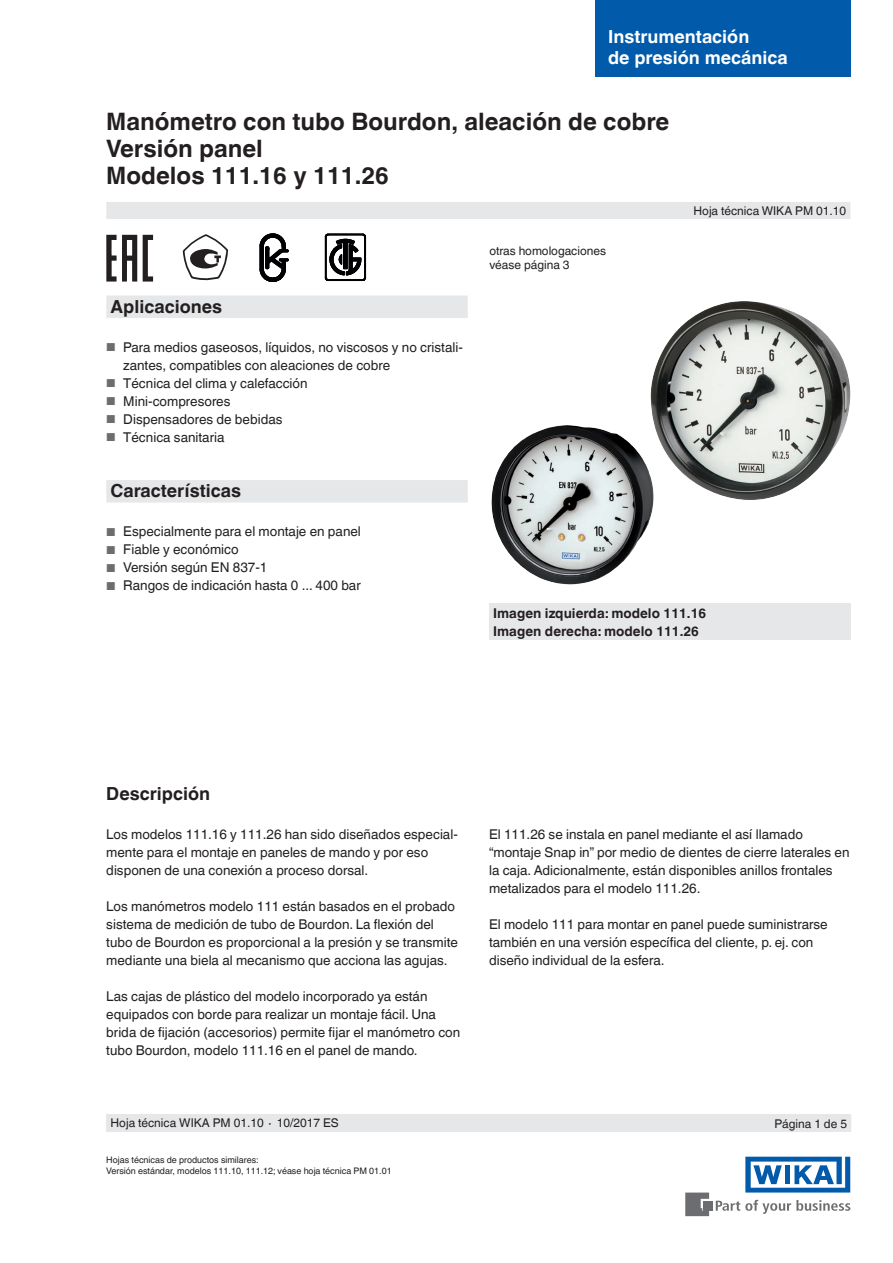
<style>
.page{position:relative;width:893px;height:1263px;background:#fff}
.page>*{position:absolute;margin:0;border:0;box-sizing:border-box;transform-origin:0 0}
.t1{font:700 24px/27px "Helvetica World";color:#231f20}
.t2{font:700 18px "Helvetica World";color:#231f20}
.t3{font:700 18px/21px "Helvetica World";color:#fff}
.t4{font:13.5px/18px "Helvetica World";color:#231f20}
.t5{font:700 13.5px/18px "Helvetica World";color:#231f20}
.t6{font:12px/13.5px "Helvetica World";color:#231f20}
.t7{font:9px/10.5px "Helvetica World";color:#231f20}
.s1{font-size:11.55px;color:#6c6d70}
</style>
<div class="page">
<svg style="left:716px;top:1200px;width:134px;height:14px"></svg>
<div style="left:703px;top:1201px;width:9px;height:9px;background:#6c6d70"></div>
<svg style="left:685px;top:1192px;width:24px;height:24px"></svg>
<svg style="left:745px;top:1157px;width:105px;height:35px"></svg>
<div style="left:595px;top:0;width:255px;height:77px;background:#015aaa"></div>
<div style="left:106px;top:202px;width:744px;height:17px;background:#e6e7e9"></div>
<div style="left:106px;top:1114px;width:744px;height:18px;background:#e6e7e9"></div>
<img style="left:491px;top:425px;width:163px;height:160px">
<div style="left:489px;top:604px;width:361px;height:36px;background:#e6e7e9"></div>
<div style="left:106px;top:295px;width:362px;height:23px;background:#e6e7e9"></div>
<div style="left:106px;top:480px;width:362px;height:22px;background:#e6e7e9"></div>
<img style="left:651px;top:301px;width:199px;height:200px">
<svg style="left:143px;top:235px;width:10px;height:47px"></svg>
<svg style="left:106px;top:235px;width:31px;height:47px"></svg>
<svg style="left:325px;top:234px;width:41px;height:47px"></svg>
<svg style="left:260px;top:234px;width:28px;height:48px"></svg>
<svg style="left:183px;top:234px;width:45px;height:47px"></svg>
<h2 class="t3" style="left:608px;top:26px;width:181px">Instrumentación<br>de presión mecánica</h2>
<h1 class="t1" style="left:106px;top:108px;width:565px">Manómetro con tubo Bourdon, aleación de cobre<br>Versión panel<br>Modelos 111.16 y 111.26</h1>
<h2 class="t2" style="left:111px;top:296px;width:113px">Aplicaciones</h2>
<p class="t4" style="left:123px;top:338px;width:341px;text-indent:-17px"><span class="s1">■</span> Para medios gaseosos, líquidos, no viscosos y no cristali&shy;zantes, compatibles con aleaciones de cobre</p>
<p class="t4" style="left:106px;top:374px;width:203px"><span class="s1">■</span> Técnica del clima y calefacción</p>
<p class="t4" style="left:106px;top:392px;width:126px"><span class="s1">■</span> Mini-compresores</p>
<p class="t4" style="left:106px;top:410px;width:178px"><span class="s1">■</span> Dispensadores de bebidas</p>
<p class="t4" style="left:106px;top:428px;width:120px"><span class="s1">■</span> Técnica sanitaria</p>
<h2 class="t2" style="left:111px;top:480px;width:132px">Características</h2>
<p class="t4" style="left:106px;top:523px;width:256px"><span class="s1">■</span> Especialmente para el montaje en panel</p>
<p class="t4" style="left:106px;top:541px;width:134px"><span class="s1">■</span> Fiable y económico</p>
<p class="t4" style="left:106px;top:559px;width:163px"><span class="s1">■</span> Versión según EN 837-1</p>
<p class="t4" style="left:106px;top:577px;width:256px"><span class="s1">■</span> Rangos de indicación hasta 0 ... 400 bar</p>
<p class="t6" style="left:489px;top:244px;width:118px">otras homologaciones véase página 3</p>
<p class="t6" style="left:693px;top:204px;width:154px">Hoja técnica WIKA PM 01.10</p>
<p class="t5" style="left:493px;top:604px;width:214px">Imagen izquierda: modelo 111.16<br>Imagen derecha: modelo 111.26</p>
<h2 class="t2" style="left:106px;top:783px;width:105px">Descripción</h2>
<p class="t4" style="left:106px;top:825px;width:353px">Los modelos 111.16 y 111.26 han sido diseñados especial&shy;mente para el montaje en paneles de mando y por eso disponen de una conexión a proceso dorsal.</p>
<p class="t4" style="left:106px;top:897px;width:353px">Los manómetros modelo 111 están basados en el probado sistema de medición de tubo de Bourdon. La flexión del tubo de Bourdon es proporcional a la presión y se transmite mediante una biela al mecanismo que acciona las agujas.</p>
<p class="t4" style="left:106px;top:987px;width:355px">Las cajas de plástico del modelo incorporado ya están equipados con borde para realizar un montaje fácil. Una brida de fijación (accesorios) permite fijar el manómetro con tubo Bourdon, modelo 111.16 en el panel de mando.</p>
<p class="t6" style="left:111px;top:1116px;width:230px">Hoja técnica WIKA PM 01.10 ∙ 10/2017 ES</p>
<p class="t7" style="left:106px;top:1155px;width:287px">Hojas técnicas de productos similares:<br>Versión estándar, modelos 111.10, 111.12; véase hoja técnica PM 01.01</p>
<p class="t4" style="left:489px;top:825px;width:362px">El 111.26 se instala en panel mediante el así llamado “montaje Snap in” por medio de dientes de cierre laterales en la caja. Adicionalmente, están disponibles anillos frontales metalizados para el modelo 111.26.</p>
<p class="t4" style="left:489px;top:915px;width:340px">El modelo 111 para montar en panel puede suministrarse también en una versión específica del cliente, p. ej. con diseño individual de la esfera.</p>
<p class="t6" style="left:774px;top:1117px;width:74px">Página 1 de 5</p>
</div>
